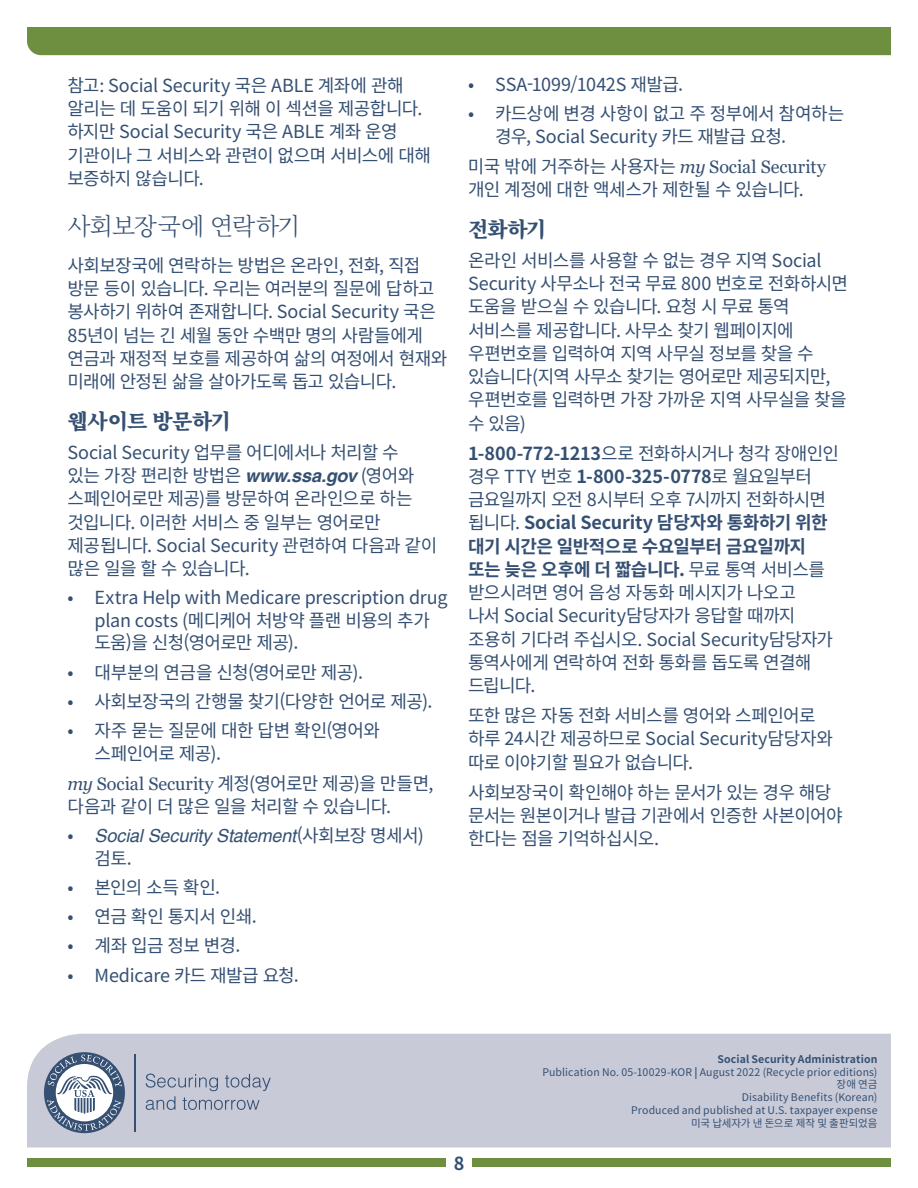
<style>
.page{position:relative;width:918px;height:1188px;background:#fff}
.page>*{position:absolute;margin:0;border:0;box-sizing:border-box;transform-origin:0 0}
.t1{font:300 24px "Noto Serif CJ Kkr";letter-spacing:-.04em;color:#355073}
.t2{font:900 21px "Noto Serif CJ Kkr";letter-spacing:-.02em;color:#355073}
.t3{font:18px/23.2px "Noto Sans CJ Kkr";letter-spacing:-.025em;color:#355073}
.t4{font:italic 18px/22.5px "Helvetica";letter-spacing:-.01em;color:#355073}
.t5{font:18px "Noto Sans CJ Kkr";color:#355073}
.t6{font:700 18px "Noto Sans CJ Kkr";color:#355073}
.t7{font:10.5px "Noto Sans CJ Kkr";letter-spacing:.01em;color:#355073}
.t8{font:700 10.5px "Noto Sans CJ Kkr";letter-spacing:.01em;color:#355073}
.t9{font:10.5px "Noto Sans CJ Kkr";letter-spacing:-.01em;color:#355073}
.s1{font-family:"Helvetica";font-weight:700;font-style:italic}
.s2{font-family:"Georgia";font-style:italic}
.s3{font-family:"Georgia"}
.s4{font-family:"Noto Sans CJ Kkr";font-style:normal}
.s5{font-weight:700}
</style>
<div class="page">
<div style="left:27px;top:1159px;width:419px;height:8px;background:#6f8f40"></div>
<div style="left:472px;top:1159px;width:419px;height:8px;background:#6f8f40"></div>
<div style="left:27px;top:1034px;width:864px;height:113px;background:#c8cad7"></div>
<div style="left:27px;top:27px;width:864px;height:28px;background:#6f8f40"></div>
<div style="left:44px;top:1052px;width:81px;height:81px;background:#355073;border-radius:50%"></div>
<svg style="left:47px;top:1055px;width:75px;height:76px"></svg>
<hr style="left:135px;top:1054px;width:1px;height:77px;background:#355073">
<svg style="left:146px;top:1074px;width:125px;height:36px;background:#b1b6c7"></svg>
<p class="t3" style="left:68px;top:74px;width:365px">참고: Social Security 국은 ABLE 계좌에 관해 알리는 데 도움이 되기 위해 이 섹션을 제공합니다. 하지만 Social Security 국은 ABLE 계좌 운영 기관이나 그 서비스와 관련이 없으며 서비스에 대해 보증하지 않습니다.</p>
<h1 class="t1" style="left:68px;top:213px;width:234px">사회보장국에 연락하기</h1>
<p class="t3" style="left:68px;top:254px;width:381px">사회보장국에 연락하는 방법은 온라인, 전화, 직접 방문 등이 있습니다. 우리는 여러분의 질문에 답하고 봉사하기 위하여 존재합니다. Social Security 국은<br>85년이 넘는 긴 세월 동안 수백만 명의 사람들에게 연금과 재정적 보호를 제공하여 삶의 여정에서 현재와 미래에 안정된 삶을 살아가도록 돕고 있습니다.</p>
<h2 class="t2" style="left:68px;top:409px;width:165px">웹사이트 방문하기</h2>
<p class="t3" style="left:68px;top:441px;width:371px">Social Security 업무를 어디에서나 처리할 수<br>있는 가장 편리한 방법은 <span class="s1">www.ssa.gov</span> (영어와 스페인어로만 제공)를 방문하여 온라인으로 하는 것입니다. 이러한 서비스 중 일부는 영어로만 제공됩니다. Social Security 관련하여 다음과 같이 많은 일을 할 수 있습니다.</p>
<p class="t3" style="left:94px;top:587px;width:355px;line-height:22.5px;text-indent:-27px">• Extra Help with Medicare prescription drug plan costs (메디케어 처방약 플랜 비용의 추가 도움)을 신청(영어로만 제공).</p>
<p class="t3" style="left:68px;top:661px;width:297px">• 대부분의 연금을 신청(영어로만 제공).</p>
<p class="t3" style="left:68px;top:690px;width:367px">• 사회보장국의 간행물 찾기(다양한 언어로 제공).</p>
<p class="t3" style="left:95px;top:720px;width:287px;line-height:22.5px;text-indent:-27px">• 자주 묻는 질문에 대한 답변 확인(영어와 스페인어로 제공).</p>
<p class="t3" style="left:68px;top:772px;width:368px"><span class="s2">my</span> <span class="s3">Social Security</span> 계정(영어로만 제공)을 만들면, 다음과 같이 더 많은 일을 처리할 수 있습니다.</p>
<p class="t4" style="left:94px;top:825px;width:331px;text-indent:-27px"><span class="s4">•</span> Social Security Statement<span class="s4">(사회보장 명세서) 검토.</span></p>
<p class="t3" style="left:68px;top:876px;width:154px">• 본인의 소득 확인.</p>
<p class="t3" style="left:68px;top:905px;width:191px">• 연금 확인 통지서 인쇄.</p>
<p class="t3" style="left:68px;top:934px;width:175px">• 계좌 입금 정보 변경.</p>
<p class="t3" style="left:68px;top:964px;width:233px">• Medicare 카드 재발급 요청.</p>
<p class="t5" style="left:468px;top:74px;width:217px">• SSA-1099/1042S 재발급.</p>
<p class="t3" style="left:495px;top:103px;width:351px;line-height:22.5px;text-indent:-27px">• 카드상에 변경 사항이 없고 주 정부에서 참여하는 경우, Social Security 카드 재발급 요청.</p>
<p class="t3" style="left:468px;top:155px;width:359px">미국 밖에 거주하는 사용자는 <span class="s2">my</span> <span class="s3">Social Security </span>개인 계정에 대한 액세스가 제한될 수 있습니다.</p>
<h2 class="t2" style="left:468px;top:217px;width:80px">전화하기</h2>
<p class="t3" style="left:468px;top:249px;width:382px">온라인 서비스를 사용할 수 없는 경우 지역 Social<br>Security 사무소나 전국 무료 800 번호로 전화하시면 도움을 받으실 수 있습니다. 요청 시 무료 통역 서비스를 제공합니다. 사무소 찾기 웹페이지에 우편번호를 입력하여 지역 사무실 정보를 찾을 수 있습니다(지역 사무소 찾기는 영어로만 제공되지만, 우편번호를 입력하면 가장 가까운 지역 사무실을 찾을 수 있음)</p>
<p class="t3" style="left:468px;top:442px;width:373px"><span class="s5">1-800-772-1213</span>으로 전화하시거나 청각 장애인인 경우 TTY 번호 <span class="s5">1-800-325-0778</span>로 월요일부터 금요일까지 오전 8시부터 오후 7시까지 전화하시면 됩니다. <span class="s5">Social Security 담당자와 통화하기 위한 대기 시간은 일반적으로 수요일부터 금요일까지 또는 늦은 오후에 더 짧습니다.</span> 무료 통역 서비스를 받으시려면 영어 음성 자동화 메시지가 나오고<br>나서 Social Security담당자가 응답할 때까지 조용히 기다려 주십시오. Social Security담당자가 통역사에게 연락하여 전화 통화를 돕도록 연결해 드립니다.</p>
<p class="t3" style="left:468px;top:704px;width:366px">또한 많은 자동 전화 서비스를 영어와 스페인어로 하루 24시간 제공하므로 Social Security담당자와 따로 이야기할 필요가 없습니다.</p>
<p class="t3" style="left:468px;top:781px;width:376px">사회보장국이 확인해야 하는 문서가 있는 경우 해당 문서는 원본이거나 발급 기관에서 인증한 사본이어야 한다는 점을 기억하십시오.</p>
<p class="t8" style="left:718px;top:1053px;width:161px">Social Security Administration</p>
<p class="t7" style="left:543px;top:1066px;width:337px">Publication No. 05-10029-KOR <span class="s5">|</span> August 2022 (Recycle prior editions)</p>
<p class="t7" style="left:836px;top:1079px;width:43px">장애 연금</p>
<p class="t7" style="left:742px;top:1091px;width:137px">Disability Benefits (Korean)</p>
<p class="t7" style="left:631px;top:1104px;width:248px">Produced and published at U.S. taxpayer expense</p>
<p class="t9" style="left:691px;top:1117px;width:188px">미국 납세자가 낸 돈으로 제작 및 출판되었음</p>
<p class="t6" style="left:454px;top:1153px;width:12px">8</p>
</div>
